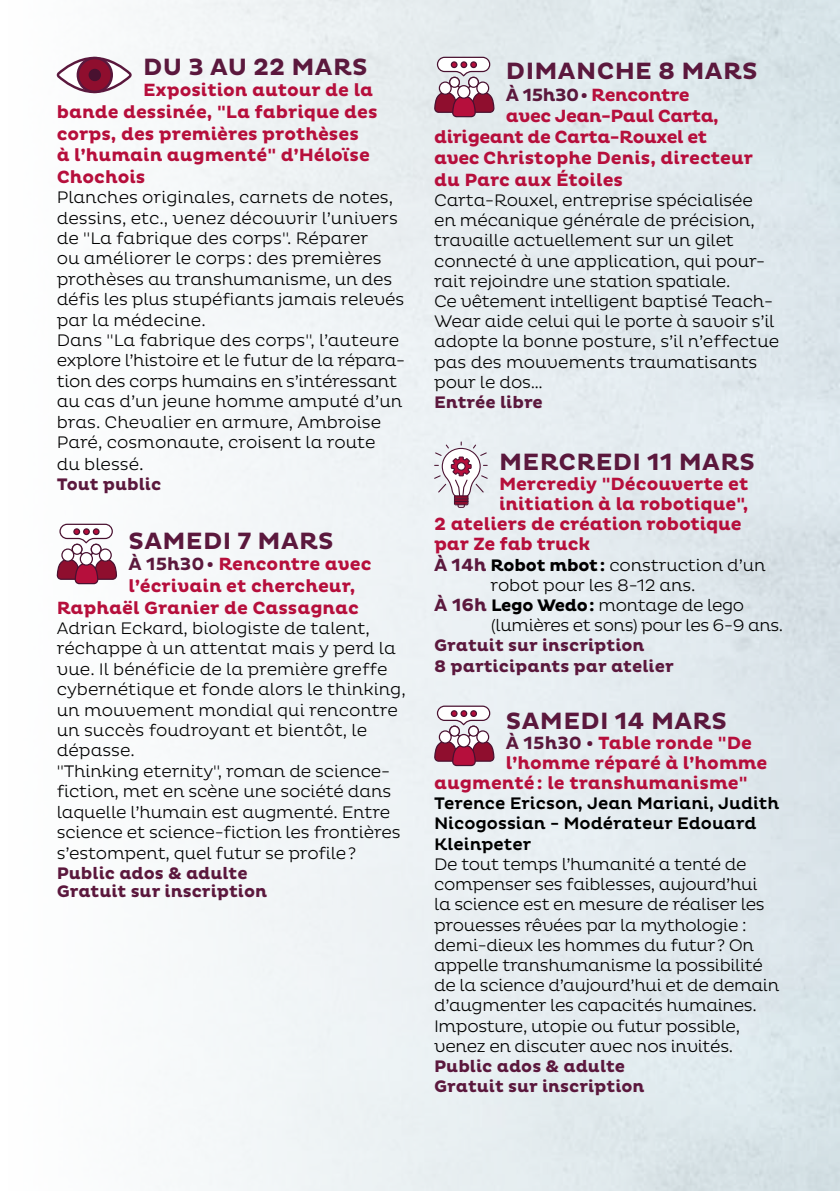
<style>
.page{position:relative;width:840px;height:1191px;background:#fff}
.page>*{position:absolute;margin:0;border:0;box-sizing:border-box;transform-origin:0 0}
.t1{font:700 24px "Pluto";letter-spacing:.015em;color:#5b183d}
.t2{font:700 18px/21.6px "Pluto";color:#b60f3c}
.t3{font:700 18px "Pluto";letter-spacing:-.025em;color:#b60f3c}
.t4{font:300 17px/20.4px "Pluto";letter-spacing:-.01em;color:#000}
.t5{font:700 17px/18px "Pluto";color:#5b183d}
.t6{font:500 17px/20.2px "Pluto";color:#000}
.s1{font-size:18px}
.s2{font-weight:700;color:#5b183d}
.s3{color:#5b183d}
.s4{font-weight:700;font-size:18px;color:#5b183d}
.s5{font-weight:700}
</style>
<div class="page">
<div style="left:0;top:0;width:839px;height:1191px;background:linear-gradient(to right,#fefefe,#d8e3e9)"></div>
<svg style="left:57px;top:57px;width:75px;height:36px"></svg>
<div style="left:89px;top:69px;width:12px;height:12px;background:#491130;border-radius:50%"></div>
<svg style="left:57px;top:523px;width:60px;height:61px"></svg>
<svg style="left:434px;top:57px;width:60px;height:60px"></svg>
<svg style="left:434px;top:441px;width:53px;height:67px"></svg>
<svg style="left:434px;top:705px;width:60px;height:61px"></svg>
<h1 class="t1" style="left:143px;top:53px;width:226px">DU 3 AU 22 MARS</h1>
<p class="t2" style="left:57px;top:80px;width:322px;text-indent:86px">Exposition autour de la bande dessinée, "La fabrique des corps, des premières prothèses<br>à l’humain augmenté" d’Héloïse<br>Chochois</p>
<p class="t4" style="left:57px;top:187px;width:350px">Planches originales, carnets de notes, dessins, etc., venez découvrir l’univers de "La fabrique des corps". Réparer<br>ou améliorer le corps: des premières prothèses au transhumanisme, un des défis les plus stupéfiants jamais relevés par la médecine.<br>Dans "La fabrique des corps", l’auteure explore l’histoire et le futur de la répara&shy;tion des corps humains en s’intéressant au cas d’un jeune homme amputé d’un bras. Chevalier en armure, Ambroise Paré, cosmonaute, croisent la route<br>du blessé<span class="s1">.<br></span><span class="s2">Tout public</span></p>
<h1 class="t1" style="left:128px;top:527px;width:206px">SAMEDI 7 MARS</h1>
<p class="t2" style="left:128px;top:554px;width:245px"><span class="s3">À 15h30•</span> Rencontre avec</p>
<p class="t2" style="left:128px;top:575px;width:228px">l’écrivain et chercheur,</p>
<p class="t2" style="left:57px;top:597px;width:304px">Raphaël Granier de Cassagnac</p>
<p class="t4" style="left:57px;top:618px;width:350px">Adrian Eckard, biologiste de talent, réchappe à un attentat mais y perd la vue. Il bénéficie de la première greffe cybernétique et fonde alors le thinking, un mouvement mondial qui rencontre un succès foudroyant et bientôt, le dépasse.<br>"Thinking eternity", roman de science&shy;fiction, met en scène une société dans laquelle l’humain est augmenté. Entre science et science-fiction les frontières s’estompent, quel futur se profile?</p>
<p class="t5" style="left:57px;top:864px;width:212px">Public ados &amp; adulte<br>Gratuit sur inscription</p>
<h1 class="t1" style="left:505px;top:57px;width:253px">DIMANCHE 8 MARS</h1>
<p class="t3" style="left:505px;top:84px;width:185px"><span class="s3">À 15h30•</span> Rencontre</p>
<p class="t3" style="left:505px;top:106px;width:214px">avec Jean-Paul Carta,</p>
<p class="t3" style="left:434px;top:127px;width:274px">dirigeant de Carta-Rouxel et</p>
<p class="t2" style="left:434px;top:148px;width:320px">avec Christophe Denis, directeur</p>
<p class="t2" style="left:434px;top:169px;width:190px">du Parc aux Étoiles</p>
<p class="t4" style="left:434px;top:190px;width:346px">Carta-Rouxel, entreprise spécialisée<br>en mécanique générale de précision, travaille actuellement sur un gilet connecté à une application, qui pour&shy;rait rejoindre une station spatiale.<br>Ce vêtement intelligent baptisé Teach-Wear aide celui qui le porte à savoir s’il adopte la bonne posture, s’il n’effectue pas des mouvements traumatisants pour le dos…</p>
<p class="t5" style="left:434px;top:393px;width:110px">Entrée libre</p>
<h1 class="t1" style="left:499px;top:448px;width:257px">MERCREDI 11 MARS</h1>
<p class="t2" style="left:498px;top:473px;width:251px">Mercrediy "Découverte et</p>
<p class="t2" style="left:498px;top:493px;width:250px">initiation à la robotique",</p>
<p class="t2" style="left:434px;top:514px;width:309px">2 ateliers de création robotique</p>
<p class="t2" style="left:434px;top:534px;width:157px">par Ze fab truck</p>
<p class="t4" style="left:434px;top:555px;width:333px"><span class="s4">À 14h</span> <span class="s5">Robot mbot:</span> construction d’un</p>
<p class="t4" style="left:490px;top:575px;width:206px">robot pour les 8-12 ans.</p>
<p class="t4" style="left:434px;top:595px;width:311px"><span class="s4">À 16h</span> <span class="s5">Lego Wedo:</span> montage de lego</p>
<p class="t4" style="left:491px;top:615px;width:293px">(lumières et sons) pour les 6-9 ans.</p>
<p class="t5" style="left:434px;top:636px;width:241px;line-height:20.2px">Gratuit sur inscription<br>8 participants par atelier</p>
<h1 class="t1" style="left:505px;top:707px;width:222px">SAMEDI 14 MARS</h1>
<p class="t2" style="left:505px;top:733px;width:247px"><span class="s3">À 15h30 •</span> Table ronde "De</p>
<p class="t2" style="left:505px;top:753px;width:263px">l’homme réparé à l’homme</p>
<p class="t2" style="left:434px;top:773px;width:315px">augmenté: le transhumanisme"</p>
<p class="t6" style="left:434px;top:794px;width:346px">Terence Ericson, Jean Mariani, Judith<br>Nicogossian - Modérateur Edouard<br>Kleinpeter</p>
<p class="t4" style="left:434px;top:854px;width:346px">De tout temps l’humanité a tenté de compenser ses faiblesses, aujourd’hui<br>la science est en mesure de réaliser les prouesses rêvées par la mythologie : demi-dieux les hommes du futur? On appelle transhumanisme la possibilité de la science d’aujourd’hui et de demain d’augmenter les capacités humaines.<br>Imposture, utopie ou futur possible, venez en discuter avec nos invités.</p>
<p class="t5" style="left:434px;top:1056px;width:212px;line-height:20px">Public ados &amp; adulte<br>Gratuit sur inscription</p>
</div>
